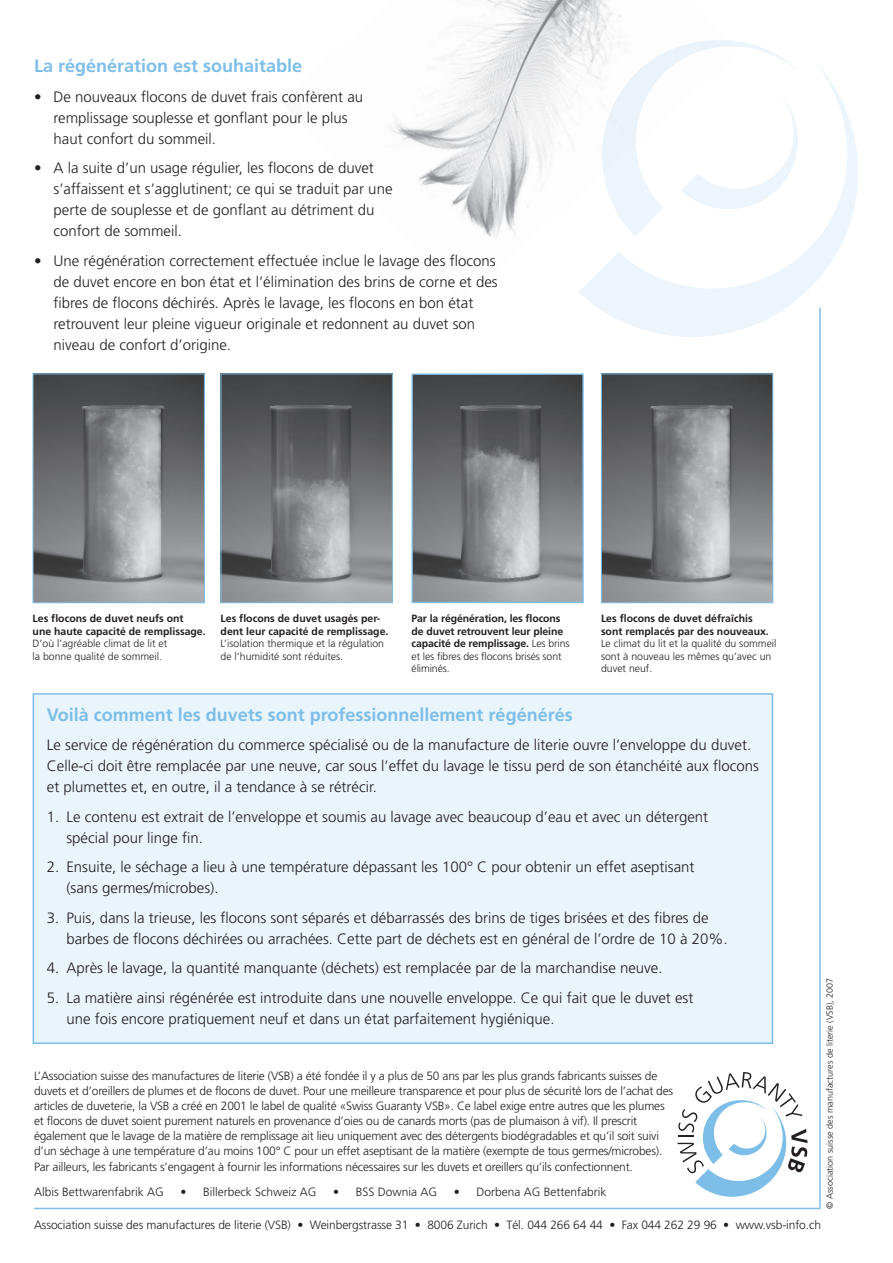
<style>
.page{position:relative;width:893px;height:1263px;background:#fff}
.page>*{position:absolute;margin:0;border:0;box-sizing:border-box;transform-origin:0 0}
.t1{font:700 18px "Frutiger";color:#7dbee8}
.t2{font:300 15px/21px "Frutiger";color:#231f20}
.t3{font:300 12px/15px "Frutiger";letter-spacing:-.015em;color:#231f20}
.t4{font:700 10.5px/12.6px "Frutiger";color:#231f20}
.t5{font:300 10.5px/12.6px "Frutiger";color:#231f20}
.t6{font:300 9px "Frutiger";color:#231f20}
.s1{font-weight:300}
</style>
<div class="page">
<hr style="left:819px;top:308px;width:2px;height:900px;background:#7dbee8">
<img style="left:390px;top:0;width:231px;height:238px">
<svg style="left:578px;top:58px;width:280px;height:295px"></svg>
<svg style="left:591px;top:29px;width:214px;height:208px"></svg>
<div style="left:33px;top:694px;width:739px;height:349px;background:#eaf4fb"></div>
<div style="left:33px;top:693px;width:740px;height:351px;border:2px solid #7dbee8"></div>
<img style="left:35px;top:375px;width:168px;height:226px">
<div style="left:33px;top:373px;width:172px;height:230px;border:1px solid #7dbee8"></div>
<img style="left:603px;top:375px;width:168px;height:226px">
<div style="left:601px;top:373px;width:172px;height:230px;border:1px solid #7dbee8"></div>
<img style="left:223px;top:375px;width:168px;height:226px">
<div style="left:221px;top:373px;width:172px;height:230px;border:1px solid #7dbee8"></div>
<img style="left:413px;top:375px;width:169px;height:226px">
<div style="left:411px;top:373px;width:173px;height:230px;border:1px solid #7dbee8"></div>
<hr style="left:34px;top:1208px;width:787px;height:1px;background:#7dbee8">
<svg style="left:677px;top:1072px;width:131px;height:125px"></svg>
<p class="t1" style="left:34px;top:55px;width:270px">La régénération est souhaitable</p>
<p class="t2" style="left:54px;top:86px;width:311px;text-indent:-20px">• De nouveaux flocons de duvet frais confèrent au remplissage souplesse et gonflant pour le plus haut confort du sommeil.</p>
<p class="t2" style="left:54px;top:158px;width:340px;text-indent:-20px">• A la suite d’un usage régulier, les flocons de duvet s’affaissent et s’agglutinent; ce qui se traduit par une perte de souplesse et de gonflant au détriment du confort de sommeil.</p>
<p class="t2" style="left:54px;top:250px;width:446px;text-indent:-20px">• Une régénération correctement effectuée inclue le lavage des flocons de duvet encore en bon état et l’élimination des brins de corne et des fibres de flocons déchirés. Après le lavage, les flocons en bon état retrouvent leur pleine vigueur originale et redonnent au duvet son niveau de confort d’origine.</p>
<p class="t4" style="left:33px;top:612px;width:175px">Les flocons de duvet neufs ont<br>une haute capacité de remplissage.</p>
<p class="t5" style="left:33px;top:637px;width:136px">D’où l’agréable climat de lit et la bonne qualité de sommeil.</p>
<p class="t4" style="left:221px;top:612px;width:169px">Les flocons de duvet usagés per&shy;dent leur capacité de remplissage.</p>
<p class="t5" style="left:221px;top:637px;width:165px">L’isolation thermique et la régulation de l’humidité sont réduites.</p>
<p class="t4" style="left:411px;top:612px;width:159px">Par la régénération, les flocons de duvet retrouvent leur pleine capacité de remplissage. <span class="s1">Les brins et les fibres des flocons brisés sont éliminés.</span></p>
<p class="t4" style="left:601px;top:612px;width:169px">Les flocons de duvet défraîchis sont remplacés par des nouveaux.</p>
<p class="t5" style="left:601px;top:637px;width:177px">Le climat du lit et la qualité du sommeil sont à nouveau les mêmes qu’avec un duvet neuf.</p>
<p class="t1" style="left:47px;top:704px;width:527px">Voilà comment les duvets sont professionnellement régénérés</p>
<p class="t2" style="left:47px;top:735px;width:714px">Le service de régénération du commerce spécialisé ou de la manufacture de literie ouvre l’enveloppe du duvet.<br>Celle-ci doit être remplacée par une neuve, car sous l’effet du lavage le tissu perd de son étanchéité aux flocons et plumettes et, en outre, il a tendance à se rétrécir.</p>
<p class="t2" style="left:66px;top:806px;width:643px;text-indent:-19px">1. Le contenu est extrait de l’enveloppe et soumis au lavage avec beaucoup d’eau et avec un détergent spécial pour linge fin.</p>
<p class="t2" style="left:66px;top:857px;width:630px;text-indent:-19px">2. Ensuite, le séchage a lieu à une température dépassant les 100° C pour obtenir un effet aseptisant (sans germes/microbes).</p>
<p class="t2" style="left:66px;top:907px;width:663px;text-indent:-19px">3. Puis, dans la trieuse, les flocons sont séparés et débarrassés des brins de tiges brisées et des fibres de barbes de flocons déchirées ou arrachées. Cette part de déchets est en général de l’ordre de 10 à 20%.</p>
<p class="t2" style="left:47px;top:958px;width:617px">4. Après le lavage, la quantité manquante (déchets) est remplacée par de la marchandise neuve.</p>
<p class="t2" style="left:66px;top:987px;width:629px;text-indent:-19px">5. La matière ainsi régénérée est introduite dans une nouvelle enveloppe. Ce qui fait que le duvet est une fois encore pratiquement neuf et dans un état parfaitement hygiénique.</p>
<p class="t3" style="left:34px;top:1068px;width:641px">L’Association suisse des manufactures de literie (VSB) a été fondée il y a plus de 50 ans par les plus grands fabricants suisses de duvets et d’oreillers de plumes et de flocons de duvet. Pour une meilleure transparence et pour plus de sécurité lors de l’achat des articles de duveterie, la VSB a créé en 2001 le label de qualité «Swiss Guaranty VSB». Ce label exige entre autres que les plumes et flocons de duvet soient purement naturels en provenance d’oies ou de canards morts (pas de plumaison à vif). Il prescrit également que le lavage de la matière de remplissage ait lieu uniquement avec des détergents biodégradables et qu’il soit suivi d’un séchage à une température d’au moins 100° C pour un effet aseptisant de la matière (exempte de tous germes/microbes).</p>
<p class="t3" style="left:34px;top:1154px;width:600px;line-height:25px">Par ailleurs, les fabricants s’engagent à fournir les informations nécessaires sur les duvets et oreillers qu’ils confectionnent.<br>Albis Bettwarenfabrik AG</p>
<p class="t3" style="left:180px;top:1184px;width:138px">• Billerbeck Schweiz AG</p>
<p class="t3" style="left:333px;top:1184px;width:106px">• BSS Downia AG</p>
<p class="t3" style="left:454px;top:1184px;width:154px">• Dorbena AG Bettenfabrik</p>
<p class="t6" style="left:824px;top:1209px;width:233px;rotate:-90deg">© Association suisse des manufactures de literie (VSB), 2007</p>
<p class="t3" style="left:34px;top:1218px;width:788px">Association suisse des manufactures de literie (VSB) • Weinbergstrasse 31 • 8006 Zurich • Tél. 044 266 64 44 • Fax 044 262 29 96 • www.vsb-info.ch</p>
</div>
